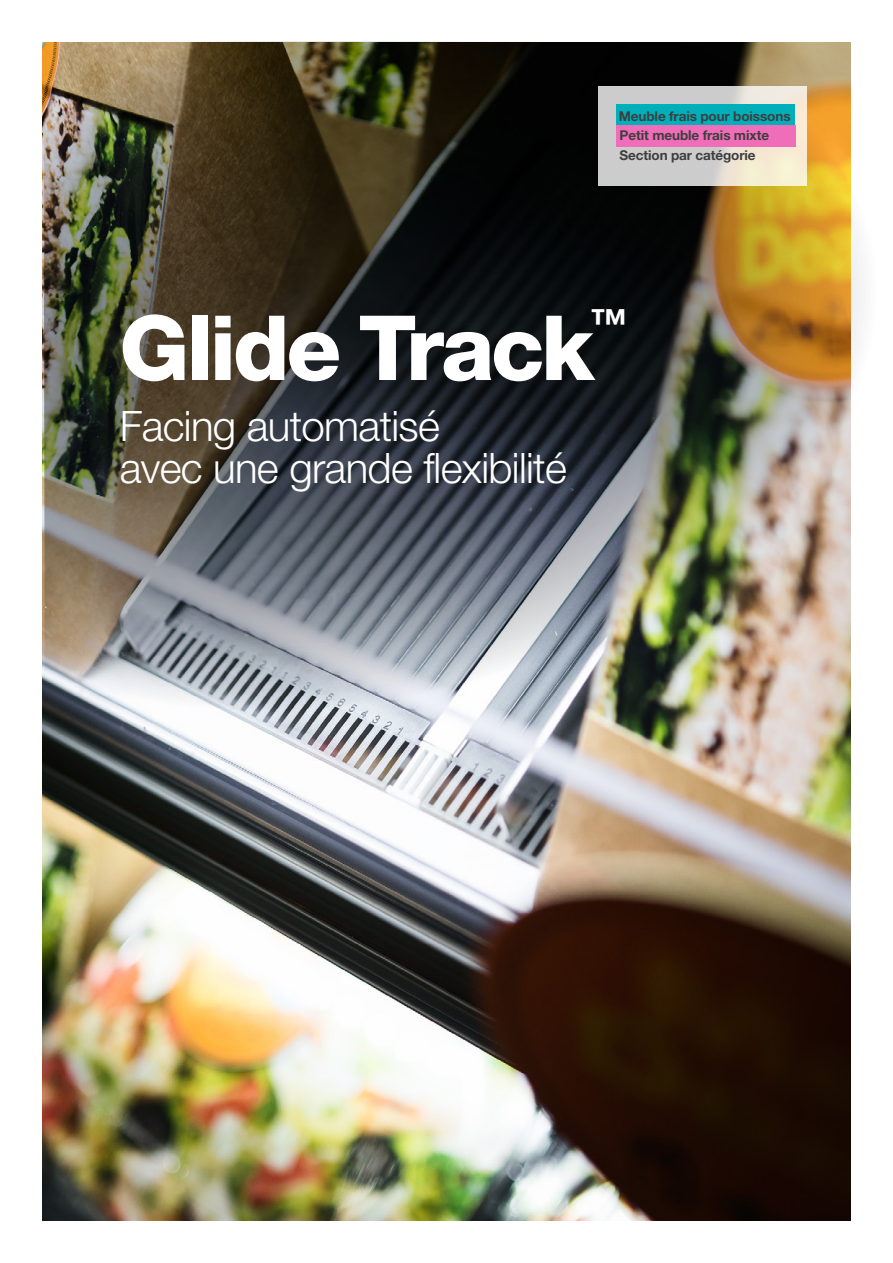
<style>
.page{position:relative;width:893px;height:1263px;background:#fff}
.page>*{position:absolute;margin:0;border:0;box-sizing:border-box;transform-origin:0 0}
.t1{font:800 90px "Helvetica Neue LTW1 G";letter-spacing:-.035em;color:#fff}
.t2{font:300 42px/42px "Helvetica Neue LTW1 G";letter-spacing:-.015em;color:#fff}
.t3{font:700 37.65px "Helvetica Neue LTW1 G";color:#fff}
.t4{font:700 13.5px/20px "Helvetica Neue LTW1 G";letter-spacing:-.005em;color:#3e3e3f}
</style>
<div class="page">
<img style="left:43px;top:43px;width:807px;height:1177px">
<img style="left:44px;top:41px;width:819px;height:684px">
<svg style="left:598px;top:86px;width:209px;height:100px;background:#dbd7cf"></svg>
<div style="left:616px;top:104px;width:179px;height:22px;background:#00afb9"></div>
<div style="left:616px;top:126px;width:180px;height:21px;background:#f06eb9"></div>
<p class="t4" style="left:619px;top:106px;width:173px">Meuble frais pour boissons<br>Petit meuble frais mixte<br>Section par catégorie</p>
<h3 class="t3" style="left:590px;top:299px;width:39px">™</h3>
<h1 class="t1" style="left:119px;top:294px;width:477px">Glide Track</h1>
<h2 class="t2" style="left:120px;top:405px;width:448px">Facing automatisé<br>avec une grande flexibilité</h2>
</div>
